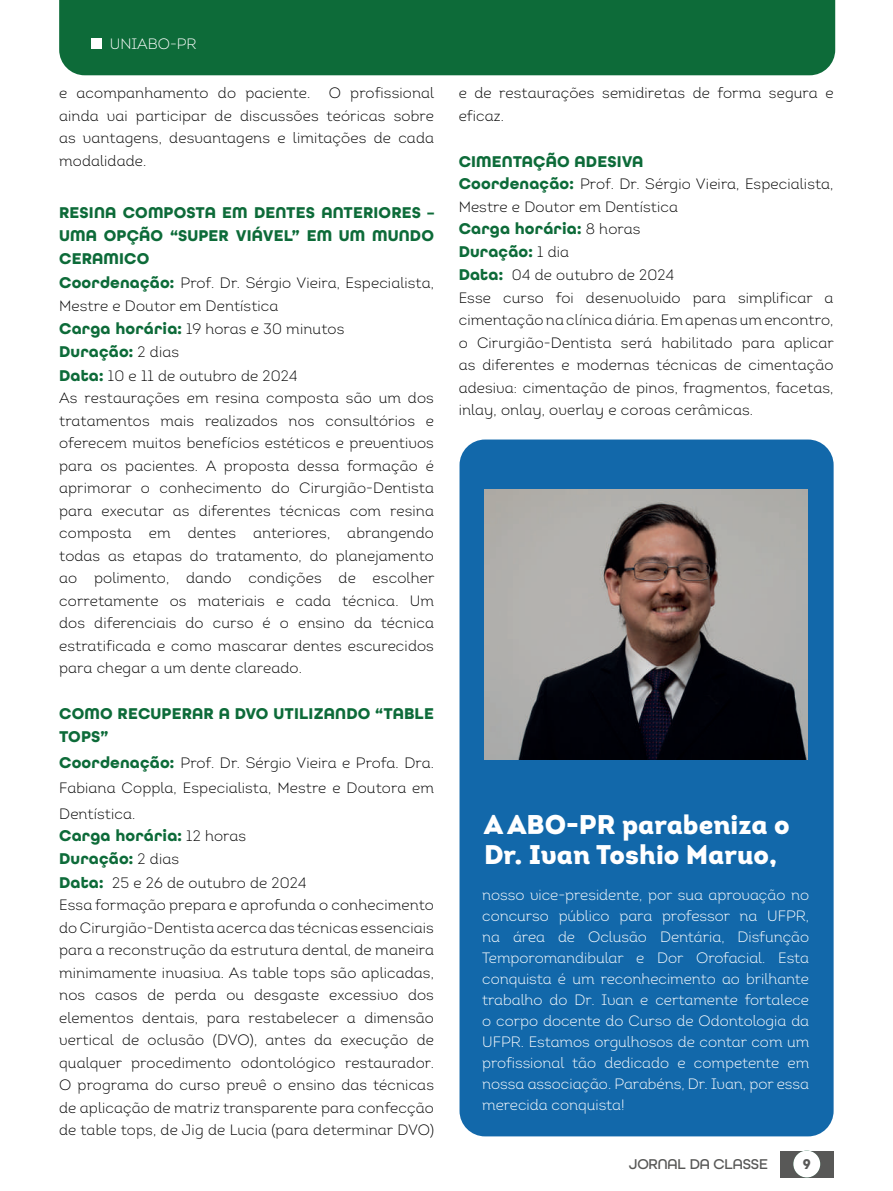
<style>
.page{position:relative;width:893px;height:1191px;background:#fff}
.page>*{position:absolute;margin:0;border:0;box-sizing:border-box;transform-origin:0 0}
.t1{font:27px/30px "Intro Black Alt";color:#fff}
.t2{font:700 16.5px/23.2px "All Round Gothic";letter-spacing:.01em;color:#0d6b39}
.t3{font:15px/22.5px "Intro Light Alt";letter-spacing:.01em;color:#000}
.t4{font:15px/21px "Intro Light Alt";color:#fff;text-align:justify}
.t5{font:500 15px "All Round Gothic";letter-spacing:-.01em;color:#585857}
.t6{font:700 15px "All Round Gothic";color:#585857}
.s1{font-family:"All Round Gothic";font-weight:700;font-size:16.5px;color:#0d6b39}
.s2{font-family:"Intro Light Alt";font-weight:400;font-size:15px;color:#000}
</style>
<div class="page">
<div style="left:780px;top:1150px;width:54px;height:27px;background:#585857"></div>
<div style="left:793px;top:1150px;width:27px;height:27px;background:#fff;border-radius:50%"></div>
<div style="left:59px;top:0;width:776px;height:75px;background:#0d6b39"></div>
<div style="left:91px;top:38px;width:11px;height:11px;background:#fff"></div>
<div style="left:459px;top:439px;width:375px;height:697px;background:#1268aa;border-radius:26px"></div>
<img style="left:485px;top:489px;width:322px;height:270px">
<p class="t4" style="left:110px;top:33px;width:88px">UNIABO-PR</p>
<p class="t3" style="left:59px;top:82px;width:377px;text-align:justify">e acompanhamento do paciente. O profissional ainda vai participar de discussões teóricas sobre as vantagens, desvantagens e limitações de cada modalidade.</p>
<p class="t2" style="left:59px;top:201px;width:376px;text-align:justify">RESINA COMPOSTA EM DENTES ANTERIORES – UMA OPÇÃO “SUPER VIÁVEL” EM UM MUNDO CERAMICO</p>
<p class="t3" style="left:59px;top:271px;width:376px;line-height:23.2px"><span class="s1">Coordenação:</span> Prof. Dr. Sérgio Vieira, Especialista,<br>Mestre e Doutor em Dentística<br><span class="s1">Carga horária:</span> 19 horas e 30 minutos</p>
<p class="t2" style="left:59px;top:340px;width:122px">Duração: <span class="s2">2 dias</span></p>
<p class="t3" style="left:59px;top:364px;width:377px"><span class="s1">Data:</span> 10 e 11 de outubro de 2024<br>As restaurações em resina composta são um dos tratamentos mais realizados nos consultórios e oferecem muitos benefícios estéticos e preventivos para os pacientes. A proposta dessa formação é aprimorar o conhecimento do Cirurgião-Dentista para executar as diferentes técnicas com resina composta em dentes anteriores, abrangendo todas as etapas do tratamento, do planejamento ao polimento, dando condições de escolher corretamente os materiais e cada técnica. Um dos diferenciais do curso é o ensino da técnica estratificada e como mascarar dentes escurecidos para chegar a um dente clareado.</p>
<p class="t2" style="left:59px;top:702px;width:376px">COMO RECUPERAR A DVO UTILIZANDO “TABLE<br>TOPS”</p>
<p class="t3" style="left:59px;top:749px;width:376px;line-height:25.5px;text-align:justify"><span class="s1">Coordenação:</span> Prof. Dr. Sérgio Vieira e Profa. Dra.<br>Fabiana Coppla, Especialista, Mestre e Doutora em Dentística.</p>
<p class="t2" style="left:59px;top:824px;width:189px">Carga horária: <span class="s2">12 horas<br></span>Duração: <span class="s2">2 dias</span></p>
<p class="t3" style="left:59px;top:871px;width:376px"><span class="s1">Data:</span> 25 e 26 de outubro de 2024<br>Essa formação prepara e aprofunda o conhecimento do Cirurgião-Dentista acerca das técnicas essenciais para a reconstrução da estrutura dental, de maneira minimamente invasiva. As table tops são aplicadas, nos casos de perda ou desgaste excessivo dos elementos dentais, para restabelecer a dimensão vertical de oclusão (DVO), antes da execução de qualquer procedimento odontológico restaurador.<br>O programa do curso prevê o ensino das técnicas de aplicação de matriz transparente para confecção de table tops, de Jig de Lucia (para determinar DVO)</p>
<p class="t3" style="left:459px;top:82px;width:376px">e de restaurações semidiretas de forma segura e eficaz.</p>
<p class="t2" style="left:459px;top:150px;width:186px">CIMENTAÇÃO ADESIVA</p>
<p class="t3" style="left:459px;top:172px;width:376px;line-height:23.2px"><span class="s1">Coordenação:</span> Prof. Dr. Sérgio Vieira, Especialista,<br>Mestre e Doutor em Dentística</p>
<p class="t2" style="left:459px;top:216px;width:183px">Carga horária: <span class="s2">8 horas<br></span>Duração: <span class="s2">1 dia</span></p>
<p class="t3" style="left:459px;top:263px;width:377px"><span class="s1">Data:</span> 04 de outubro de 2024<br>Esse curso foi desenvolvido para simplificar a cimentação na clínica diária. Em apenas um encontro, o Cirurgião-Dentista será habilitado para aplicar as diferentes e modernas técnicas de cimentação adesiva: cimentação de pinos, fragmentos, facetas, inlay, onlay, overlay e coroas cerâmicas.</p>
<h1 class="t1" style="left:484px;top:809px;width:307px">A ABO-PR parabeniza o<br>Dr. Ivan Toshio Maruo,</h1>
<p class="t4" style="left:482px;top:884px;width:329px">nosso vice-presidente, por sua aprovação no concurso público para professor na UFPR, na área de Oclusão Dentária, Disfunção Temporomandibular e Dor Orofacial. Esta conquista é um reconhecimento ao brilhante trabalho do Dr. Ivan e certamente fortalece o corpo docente do Curso de Odontologia da UFPR. Estamos orgulhosos de contar com um profissional tão dedicado e competente em nossa associação. Parabéns, Dr. Ivan, por essa merecida conquista!</p>
<p class="t5" style="left:629px;top:1154px;width:141px">JORNAL DA CLASSE</p>
<p class="t6" style="left:803px;top:1154px;width:9px">9</p>
</div>
